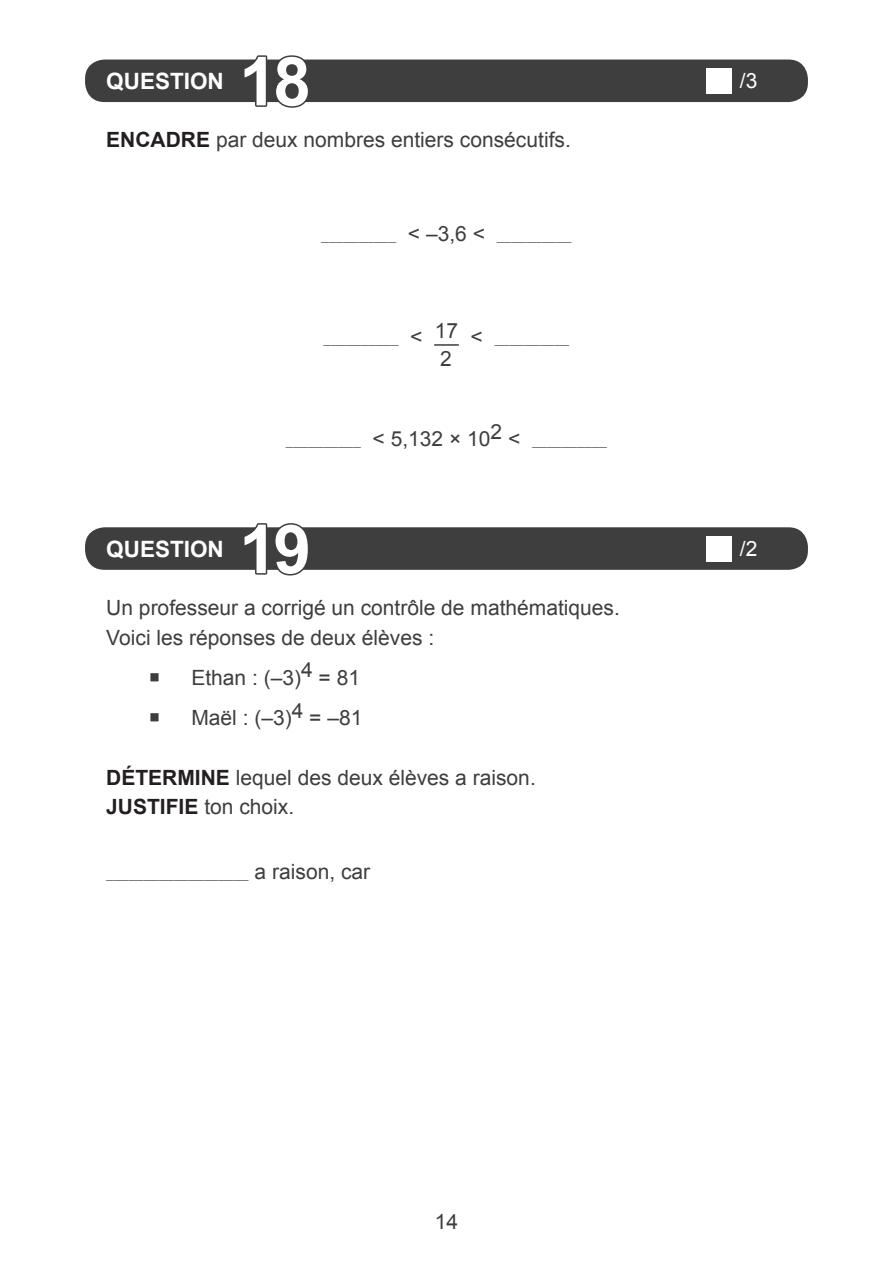
<style>
.page{position:relative;width:893px;height:1263px;background:#fff}
.page>*{position:absolute;margin:0;border:0;box-sizing:border-box;transform-origin:0 0}
.t1{font:700 67.5px "Arial";color:#fff}
.t2{font:700 22.5px "Arial";color:#fff}
.TEXTE{font:21px/28.2px "Arial";color:#3e3e3f}
.t3{font:21px "Arial";color:#fff}
.TEXTE-2{font:15px "Officina Sans";color:#57585a}
.s1{font-weight:700;color:#231f20}
.s2{font-family:"Arial";font-size:21px;color:#3e3e3f}
.s3{font-family:"Arial";font-size:20.85px;color:#3e3e3f}
</style>
<div class="page">
<hr style="left:434px;top:344px;width:25px;height:2px;background:#3e3e3f">
<div style="left:85px;top:60px;width:723px;height:42px;background:#3e3e3f;border-radius:20px"></div>
<div style="left:85px;top:527px;width:723px;height:43px;background:#3e3e3f;border-radius:20px"></div>
<svg style="left:242px;top:55px;width:69px;height:53px"></svg>
<svg style="left:242px;top:523px;width:69px;height:53px"></svg>
<div style="left:706px;top:68px;width:25px;height:26px;background:#fff"></div>
<div style="left:706px;top:536px;width:25px;height:25px;background:#fff"></div>
<p class="t2" style="left:106px;top:68px;width:119px">QUESTION</p>
<p class="t1" style="left:239px;top:44px;width:73px">18</p>
<p class="TEXTE" style="left:106px;top:126px;width:466px"><span class="s1">ENCADRE</span> par deux nombres entiers consécutifs.</p>
<p class="TEXTE-2" style="left:321px;top:227px;width:252px">__________ <span class="s2">&lt; –3,6 &lt;</span> __________</p>
<p class="TEXTE-2" style="left:324px;top:330px;width:100px">__________ <span class="s2">&lt;</span></p>
<p class="TEXTE" style="left:435px;top:316px;width:25px">17<br>2</p>
<p class="TEXTE-2" style="left:470px;top:330px;width:100px"><span class="s2">&lt;</span> __________</p>
<p class="TEXTE-2" style="left:286px;top:432px;width:323px">__________ <span class="s2">&lt;</span> <span class="s3">5,132 × 10</span><sup>2</sup> <span class="s2">&lt;</span> __________</p>
<p class="t2" style="left:106px;top:536px;width:119px">QUESTION</p>
<p class="t1" style="left:239px;top:511px;width:73px">19</p>
<p class="TEXTE" style="left:106px;top:593px;width:515px">Un professeur a corrigé un contrôle de mathématiques.</p>
<p class="TEXTE" style="left:106px;top:623px;width:329px">Voici les réponses de deux élèves :</p>
<p class="TEXTE" style="left:149px;top:663px;width:213px">○ Ethan : (–3)4 = 81</p>
<p class="TEXTE" style="left:149px;top:704px;width:215px">○ Maël : (–3)4 = –81</p>
<p class="TEXTE" style="left:106px;top:763px;width:431px"><span class="s1">DÉTERMINE</span> lequel des deux élèves a raison.</p>
<p class="TEXTE" style="left:106px;top:793px;width:189px"><span class="s1">JUSTIFIE</span> ton choix.</p>
<p class="TEXTE-2" style="left:106px;top:865px;width:265px">___________________ <span class="s2">a raison, car</span></p>
<p class="t3" style="left:740px;top:69px;width:19px">/3</p>
<p class="t3" style="left:740px;top:537px;width:19px">/2</p>
<p class="TEXTE" style="left:435px;top:1208px;width:25px">14</p>
</div>
